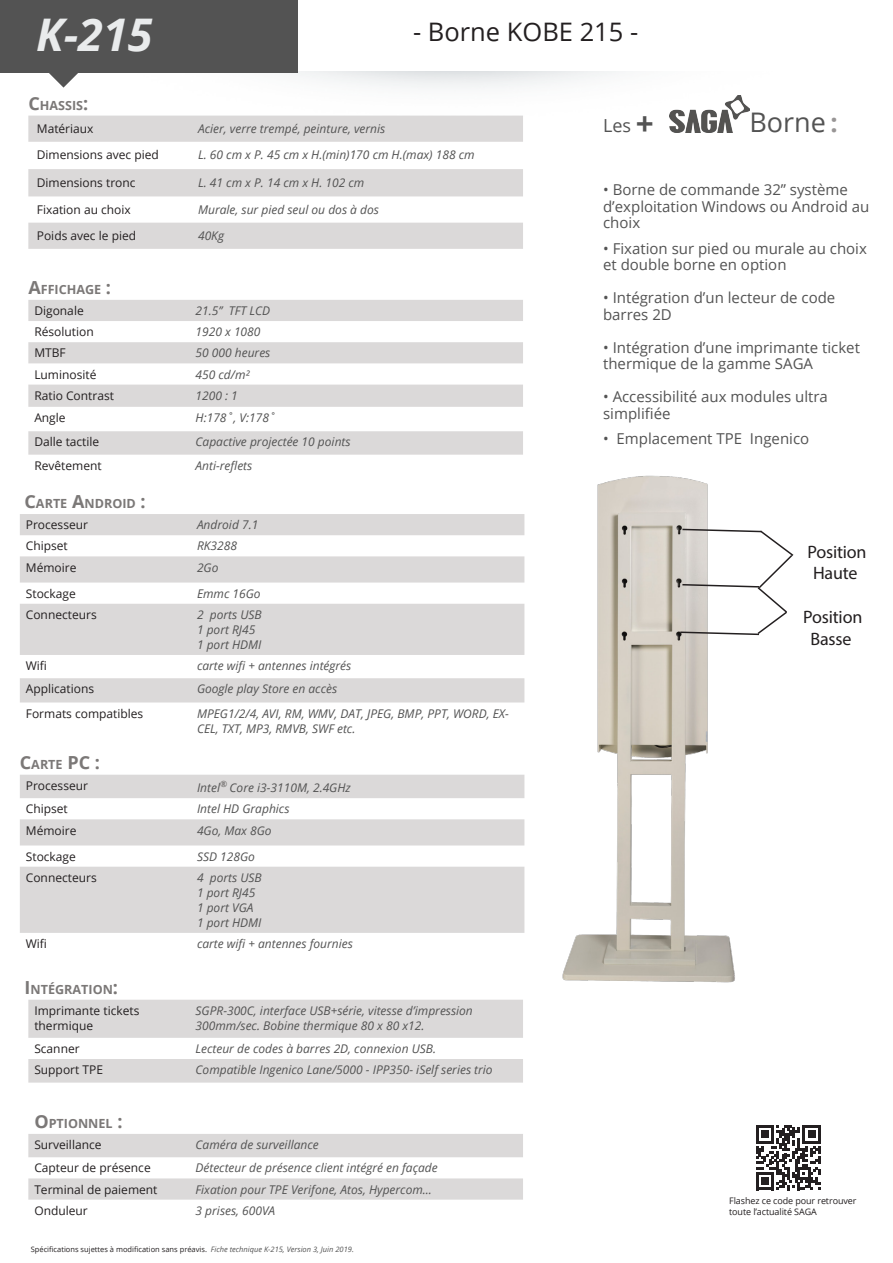
<style>
.page{position:relative;width:893px;height:1263px;background:#fff}
.page>*{position:absolute;margin:0;border:0;box-sizing:border-box;transform-origin:0 0}
.t1{font:italic 700 45px "Open Sans";color:#e9ebec}
.t2{font:27px "Open Sans";color:#535353}
.t3{font:25.5px "Open Sans";color:#231f20}
.t4{font:18px/21.6px "Myriad Pro";letter-spacing:-.01em;color:#231f20;text-align:center}
.t5{font:700 18px "Open Sans";color:#7b7877}
.t6{font:18px "Open Sans";color:#535353}
.t7{font:15px/16.5px "Open Sans";color:#535353}
.t8{font:700 12.6px "Open Sans";color:#7b7877}
.t9{font:italic 12px/15px "Open Sans";color:#535353}
.t10{font:12px/15px "Open Sans";color:#231f20}
.t11{font:9px/10.8px "Open Sans";letter-spacing:-.01em;color:#231f20}
.t12{font:7.5px "Open Sans";color:#231f20}
.s1{font-size:18px}
.s2{font-size:12.6px}
.s3{font-style:italic;color:#535353}
.s4{font-weight:700;font-size:31.5px}
.s5{font-weight:700;font-size:25.5px;color:#989595}
</style>
<div class="page">
<img style="left:0;top:72px;width:742px;height:61px">
<div style="left:0;top:0;width:298px;height:72px;background:#535353"></div>
<svg style="left:47px;top:72px;width:33px;height:16px"></svg>
<img style="left:669px;top:96px;width:81px;height:36px">
<svg style="left:756px;top:1125px;width:65px;height:65px"></svg>
<svg style="left:28px;top:116px;width:495px;height:133px;fill:#dbd9d9"></svg>
<svg style="left:28px;top:300px;width:495px;height:155px;fill:#dbd9d9"></svg>
<svg style="left:20px;top:514px;width:504px;height:188px;fill:#dbd9d9"></svg>
<svg style="left:20px;top:775px;width:504px;height:158px;fill:#dbd9d9"></svg>
<svg style="left:28px;top:1000px;width:495px;height:199px;fill:#dbd9d9"></svg>
<img style="left:562px;top:475px;width:173px;height:508px">
<svg style="left:679px;top:528px;width:115px;height:108px"></svg>
<p class="t1" style="left:36px;top:3px;width:118px">K-215</p>
<p class="t3" style="left:413px;top:14px;width:227px">- Borne KOBE 215 -</p>
<p class="t8" style="left:28px;top:96px;width:61px"><span class="s1">C</span>HASSIS<span class="s1">:</span></p>
<p class="t10" style="left:37px;top:121px;width:58px">Matériaux</p>
<p class="t9" style="left:198px;top:121px;width:189px">Acier, verre trempé, peinture, vernis</p>
<p class="t10" style="left:37px;top:147px;width:123px">Dimensions avec pied</p>
<p class="t9" style="left:198px;top:147px;width:278px">L. 60 cm x P. 45 cm x H.(min)170 cm H.(max) 188 cm</p>
<p class="t10" style="left:37px;top:175px;width:100px">Dimensions tronc</p>
<p class="t9" style="left:198px;top:175px;width:168px">L. 41 cm x P. 14 cm x H. 102 cm</p>
<p class="t10" style="left:37px;top:202px;width:96px">Fixation au choix</p>
<p class="t9" style="left:198px;top:202px;width:182px">Murale, sur pied seul ou dos à dos</p>
<p class="t10" style="left:37px;top:228px;width:101px">Poids avec le pied</p>
<p class="t9" style="left:198px;top:228px;width:27px">40Kg</p>
<p class="t8" style="left:28px;top:280px;width:84px"><span class="s1">A</span>FFICHAGE <span class="s1">:</span></p>
<p class="t10" style="left:34px;top:303px;width:51px">Digonale</p>
<p class="t9" style="left:196px;top:303px;width:76px">21.5’’ TFT LCD</p>
<p class="t10" style="left:34px;top:324px;width:61px">Résolution</p>
<p class="t9" style="left:196px;top:324px;width:66px">1920 x 1080</p>
<p class="t10" style="left:34px;top:345px;width:33px">MTBF</p>
<p class="t9" style="left:196px;top:345px;width:76px">50 000 heures</p>
<p class="t10" style="left:34px;top:366px;width:64px">Luminosité</p>
<p class="t9" style="left:196px;top:366px;width:56px">450 cd/m²</p>
<p class="t10" style="left:34px;top:388px;width:81px">Ratio Contrast</p>
<p class="t9" style="left:196px;top:388px;width:44px">1200 : 1</p>
<p class="t10" style="left:34px;top:410px;width:33px">Angle</p>
<p class="t9" style="left:196px;top:410px;width:82px">H:178˚, V:178˚</p>
<p class="t10" style="left:34px;top:434px;width:67px">Dalle tactile</p>
<p class="t9" style="left:196px;top:434px;width:157px">Capactive projectée 10 points</p>
<p class="t10" style="left:34px;top:458px;width:69px">Revêtement</p>
<p class="t9" style="left:196px;top:458px;width:58px">Anti-reflets</p>
<p class="t8" style="left:25px;top:495px;width:123px"><span class="s1">C</span>ARTE <span class="s1">A</span>NDROID <span class="s1">:</span></p>
<p class="t10" style="left:26px;top:517px;width:64px">Processeur</p>
<p class="t9" style="left:197px;top:517px;width:63px">Android 7.1</p>
<p class="t10" style="left:26px;top:538px;width:44px">Chipset</p>
<p class="t9" style="left:197px;top:538px;width:41px">RK3288</p>
<p class="t10" style="left:26px;top:559px;width:52px">Mémoire</p>
<p class="t9" style="left:197px;top:559px;width:23px">2Go</p>
<p class="t10" style="left:26px;top:586px;width:52px">Stockage</p>
<p class="t9" style="left:197px;top:586px;width:65px">Emmc 16Go</p>
<p class="t10" style="left:26px;top:607px;width:72px">Connecteurs</p>
<p class="t9" style="left:197px;top:607px;width:66px">2 ports USB<br>1 port RJ45</p>
<p class="t9" style="left:197px;top:637px;width:66px">1 port HDMI</p>
<p class="t10" style="left:26px;top:658px;width:23px">Wifi</p>
<p class="t9" style="left:197px;top:658px;width:156px">carte wifi + antennes intégrés</p>
<p class="t10" style="left:26px;top:681px;width:70px">Applications</p>
<p class="t9" style="left:197px;top:681px;width:142px">Google play Store en accès</p>
<p class="t10" style="left:26px;top:705px;width:119px">Formats compatibles</p>
<p class="t9" style="left:197px;top:705px;width:313px">MPEG1/2/4, AVI, RM, WMV, DAT, JPEG, BMP, PPT, WORD, EX-<br>CEL, TXT, MP3, RMVB, SWF etc.</p>
<p class="t5" style="left:20px;top:749px;width:82px">C<span class="s2">ARTE</span> PC :</p>
<p class="t10" style="left:26px;top:778px;width:64px">Processeur</p>
<p class="t9" style="left:197px;top:780px;width:155px">Intel<sup>®</sup> Core i3-3110M, 2.4GHz</p>
<p class="t10" style="left:26px;top:801px;width:44px">Chipset</p>
<p class="t9" style="left:197px;top:801px;width:94px">Intel HD Graphics</p>
<p class="t10" style="left:26px;top:822px;width:52px">Mémoire</p>
<p class="t9" style="left:197px;top:822px;width:76px">4Go, Max 8Go</p>
<p class="t10" style="left:26px;top:848px;width:52px">Stockage</p>
<p class="t9" style="left:197px;top:848px;width:59px">SSD 128Go</p>
<p class="t10" style="left:26px;top:870px;width:72px">Connecteurs</p>
<p class="t9" style="left:197px;top:870px;width:66px">4 ports USB<br>1 port RJ45</p>
<p class="t9" style="left:197px;top:900px;width:58px">1 port VGA</p>
<p class="t9" style="left:197px;top:915px;width:66px">1 port HDMI</p>
<p class="t10" style="left:26px;top:936px;width:23px">Wifi</p>
<p class="t9" style="left:197px;top:936px;width:157px">carte wifi + antennes fournies</p>
<p class="t8" style="left:25px;top:980px;width:95px"><span class="s1">I</span> NTÉGRATION<span class="s1">:</span></p>
<p class="t10" style="left:34px;top:1003px;width:107px">Imprimante tickets thermique</p>
<p class="t9" style="left:196px;top:1003px;width:279px">SGPR-300C, interface USB+série, vitesse d’impression<br>300mm/sec. Bobine thermique 80 x 80 x12.</p>
<p class="t10" style="left:34px;top:1041px;width:47px">Scanner</p>
<p class="t9" style="left:196px;top:1041px;width:242px">Lecteur de codes à barres 2D, connexion USB.</p>
<p class="t10" style="left:34px;top:1062px;width:70px">Support TPE</p>
<p class="t9" style="left:196px;top:1062px;width:299px">Compatible Ingenico Lane/5000 - IPP350- iSelf series trio</p>
<p class="t8" style="left:34px;top:1114px;width:90px"><span class="s1">O</span>PTIONNEL <span class="s1">:</span></p>
<p class="t10" style="left:34px;top:1137px;width:69px">Surveillance</p>
<p class="t9" style="left:196px;top:1137px;width:125px">Caméra de surveillance</p>
<p class="t10" style="left:34px;top:1160px;width:118px">Capteur de présence</p>
<p class="t9" style="left:196px;top:1160px;width:244px">Détecteur de présence client intégré en façade</p>
<p class="t10" style="left:34px;top:1181px;width:125px">Terminal de paiement</p>
<p class="t9" style="left:196px;top:1181px;width:238px">Fixation pour TPE Verifone, Atos, Hypercom...</p>
<p class="t10" style="left:34px;top:1203px;width:55px">Onduleur</p>
<p class="t9" style="left:196px;top:1203px;width:81px">3 prises, 600VA</p>
<p class="t12" style="left:31px;top:1244px;width:325px">Spécifications sujettes à modification sans préavis. <span class="s3">Fiche technique K-215, Version 3, Juin 2019.</span></p>
<p class="t6" style="left:603px;top:113px;width:52px">Les <span class="s4">+</span></p>
<p class="t2" style="left:749px;top:104px;width:90px">Borne <span class="s5">:</span></p>
<p class="t7" style="left:603px;top:181px;width:268px">• Borne de commande 32’’ système d’exploitation Windows ou Android au choix</p>
<p class="t7" style="left:603px;top:240px;width:265px">• Fixation sur pied ou murale au choix et double borne en option</p>
<p class="t7" style="left:603px;top:289px;width:234px">• Intégration d’un lecteur de code barres 2D</p>
<p class="t7" style="left:603px;top:339px;width:258px">• Intégration d’une imprimante ticket thermique de la gamme SAGA</p>
<p class="t7" style="left:603px;top:388px;width:226px">• Accessibilité aux modules ultra simplifiée</p>
<p class="t7" style="left:603px;top:430px;width:208px">• Emplacement TPE Ingenico</p>
<p class="t4" style="left:807px;top:541px;width:61px">Position<br>Haute</p>
<p class="t4" style="left:803px;top:606px;width:61px">Position<br>Basse</p>
<p class="t11" style="left:729px;top:1195px;width:129px">Flashez ce code pour retrouver toute l’actualité SAGA</p>
</div>
